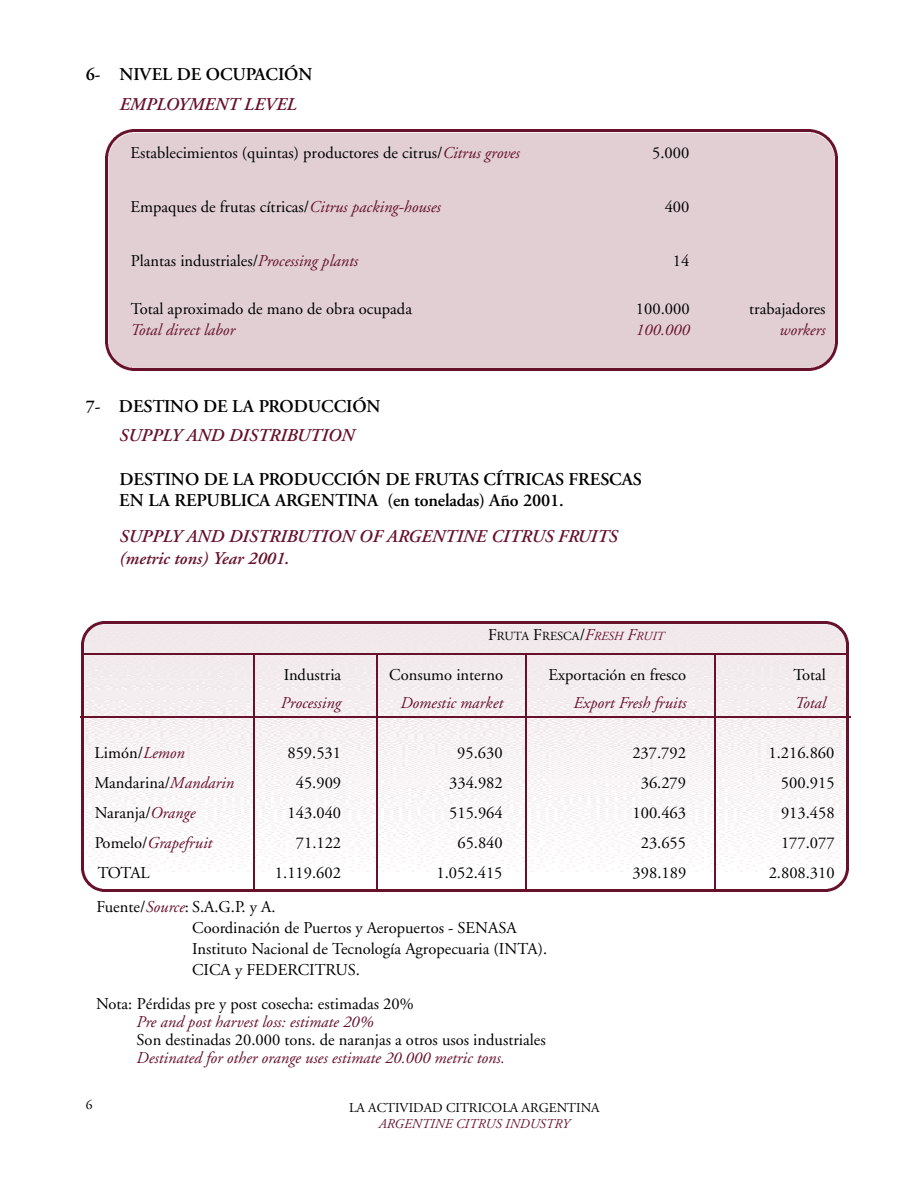
<style>
.page{position:relative;width:918px;height:1188px;background:#fff}
.page>*{position:absolute;margin:0;border:0;box-sizing:border-box;transform-origin:0 0}
.t1{font:600 18px/21.8px "Adobe Garamond";color:#000}
.t2{font:italic 600 18px/21.8px "Adobe Garamond";color:#67112a}
.t3{font:16.5px/21px "Adobe Garamond";color:#000}
.t4{font:italic 16.5px "Adobe Garamond";color:#67112a}
.t5{font:13.5px "Adobe Garamond";color:#000}
.t6{font:italic 13.5px "Adobe Garamond";color:#67112a}
.t7{font:12.3px "Adobe Garamond";color:#000}
.s1{font-style:italic;color:#67112a}
.s2{font-size:16.5px}
.s3{font-style:italic;font-size:16.5px;color:#67112a}
.s4{font-style:normal;color:#000}
</style>
<div class="page">
<div style="left:105px;top:130px;width:733px;height:241px;background:#e1cfd4"></div>
<img style="left:81px;top:621px;width:768px;height:270px">
<hr style="left:80px;top:717px;width:770px;height:1px;background:#67112a">
<hr style="left:81px;top:654px;width:767px;height:1px;background:#67112a">
<hr style="left:254px;top:654px;width:1px;height:237px;background:#67112a">
<hr style="left:376px;top:654px;width:2px;height:237px;background:#67112a">
<hr style="left:525px;top:654px;width:2px;height:237px;background:#67112a">
<hr style="left:714px;top:654px;width:2px;height:237px;background:#67112a">
<p class="t1" style="left:86px;top:65px;width:228px">6- NIVEL DE OCUPACIÓN</p>
<p class="t2" style="left:119px;top:95px;width:179px">EMPLOYMENT LEVEL</p>
<p class="t3" style="left:131px;top:143px;width:391px">Establecimientos (quintas) productores de citrus/<span class="s1">Citrus groves</span></p>
<p class="t3" style="left:652px;top:143px;width:39px">5.000</p>
<p class="t3" style="left:131px;top:197px;width:312px">Empaques de frutas cítricas/<span class="s1">Citrus packing-houses</span></p>
<p class="t3" style="left:665px;top:197px;width:26px">400</p>
<p class="t3" style="left:131px;top:251px;width:229px">Plantas industriales/<span class="s1">Processing plants</span></p>
<p class="t3" style="left:673px;top:251px;width:18px">14</p>
<p class="t3" style="left:131px;top:299px;width:283px">Total aproximado de mano de obra ocupada</p>
<p class="t3" style="left:636px;top:299px;width:55px">100.000</p>
<p class="t3" style="left:749px;top:299px;width:78px">trabajadores</p>
<p class="t4" style="left:131px;top:323px;width:106px">Total direct labor</p>
<p class="t4" style="left:636px;top:323px;width:55px">100.000</p>
<p class="t4" style="left:780px;top:323px;width:47px">workers</p>
<p class="t1" style="left:86px;top:397px;width:296px">7- DESTINO DE LA PRODUCCIÓN</p>
<p class="t2" style="left:119px;top:426px;width:237px">SUPPLY AND DISTRIBUTION</p>
<p class="t1" style="left:119px;top:470px;width:524px">DESTINO DE LA PRODUCCIÓN DE FRUTAS CÍTRICAS FRESCAS<br>EN LA REPUBLICA ARGENTINA (en toneladas) Año 2001.</p>
<p class="t2" style="left:119px;top:527px;width:500px">SUPPLY AND DISTRIBUTION OF ARGENTINE CITRUS FRUITS (metric tons) Year 2001.</p>
<p class="t7" style="left:488px;top:631px;width:178px"><span class="s2">F</span>RUTA <span class="s2">F</span>RESCA<span class="s2">/</span><span class="s3">F</span><span class="s1">RESH</span> <span class="s3">F</span><span class="s1">RUIT</span></p>
<p class="t3" style="left:284px;top:666px;width:59px">Industria</p>
<p class="t3" style="left:389px;top:666px;width:115px">Consumo interno</p>
<p class="t3" style="left:548px;top:666px;width:139px">Exportación en fresco</p>
<p class="t3" style="left:793px;top:666px;width:34px">Total</p>
<p class="t4" style="left:281px;top:696px;width:62px">Processing</p>
<p class="t4" style="left:400px;top:696px;width:104px">Domestic market</p>
<p class="t4" style="left:574px;top:696px;width:114px">Export Fresh fruits</p>
<p class="t4" style="left:795px;top:696px;width:32px">Total</p>
<p class="t3" style="left:95px;top:744px;width:92px">Limón/<span class="s1">Lemon</span></p>
<p class="t3" style="left:287px;top:744px;width:55px">859.531</p>
<p class="t3" style="left:457px;top:744px;width:47px">95.630</p>
<p class="t3" style="left:632px;top:744px;width:55px">237.792</p>
<p class="t3" style="left:768px;top:744px;width:67px">1.216.860</p>
<p class="t3" style="left:95px;top:774px;width:141px">Mandarina/<span class="s1">Mandarin</span></p>
<p class="t3" style="left:296px;top:774px;width:47px">45.909</p>
<p class="t3" style="left:449px;top:774px;width:55px">334.982</p>
<p class="t3" style="left:641px;top:774px;width:47px">36.279</p>
<p class="t3" style="left:781px;top:774px;width:55px">500.915</p>
<p class="t3" style="left:95px;top:804px;width:102px">Naranja/<span class="s1">Orange</span></p>
<p class="t3" style="left:288px;top:804px;width:55px">143.040</p>
<p class="t3" style="left:449px;top:804px;width:55px">515.964</p>
<p class="t3" style="left:633px;top:804px;width:55px">100.463</p>
<p class="t3" style="left:781px;top:804px;width:55px">913.458</p>
<p class="t4" style="left:95px;top:836px;width:119px"><span class="s4">Pomelo/</span>Grapefruit</p>
<p class="t3" style="left:296px;top:834px;width:47px">71.122</p>
<p class="t3" style="left:457px;top:834px;width:47px">65.840</p>
<p class="t3" style="left:641px;top:834px;width:47px">23.655</p>
<p class="t3" style="left:781px;top:834px;width:55px">177.077</p>
<p class="t3" style="left:98px;top:864px;width:54px">TOTAL</p>
<p class="t3" style="left:275px;top:864px;width:67px">1.119.602</p>
<p class="t3" style="left:437px;top:864px;width:67px">1.052.415</p>
<p class="t3" style="left:633px;top:864px;width:55px">398.189</p>
<p class="t3" style="left:769px;top:864px;width:67px">2.808.310</p>
<p class="t3" style="left:192px;top:897px;width:357px;text-indent:-95px">Fuente/<span class="s1">Source</span>: S.A.G.P. y A.<br>Coordinación de Puertos y Aeropuertos - SENASA Instituto Nacional de Tecnología Agropecuaria (INTA).<br>CICA y FEDERCITRUS.</p>
<p class="t3" style="left:96px;top:995px;width:319px">Nota: Pérdidas pre y post cosecha: estimadas 20%</p>
<p class="t4" style="left:137px;top:1015px;width:239px">Pre and post harvest loss: estimate 20%</p>
<p class="t3" style="left:137px;top:1031px;width:411px">Son destinadas 20.000 tons. de naranjas a otros usos industriales</p>
<p class="t4" style="left:137px;top:1051px;width:370px">Destinated for other orange uses estimate 20.000 metric tons.</p>
<p class="t5" style="left:86px;top:1099px;width:8px">6</p>
<p class="t5" style="left:349px;top:1102px;width:252px">LA ACTIVIDAD CITRICOLA ARGENTINA</p>
<p class="t6" style="left:379px;top:1118px;width:193px">ARGENTINE CITRUS INDUSTRY</p>
</div>
